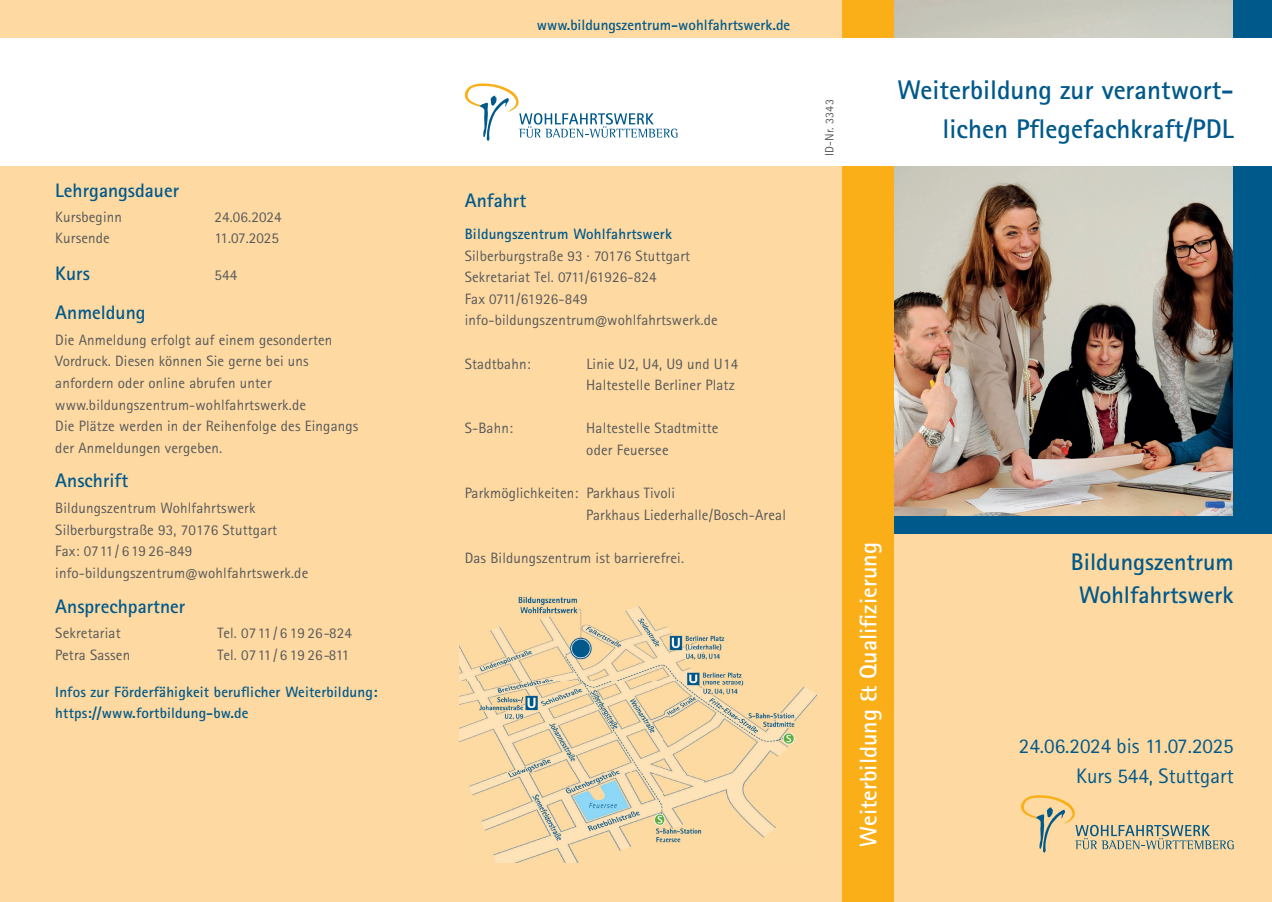
<style>
.page{position:relative;width:1272px;height:902px;background:#fff}
.page>*{position:absolute;margin:0;border:0;box-sizing:border-box;transform-origin:0 0}
.t1{font:700 27px/39px "Rotis Sans Serif Std";color:#00598b;text-align:right}
.t2{font:700 24px/33px "Rotis Sans Serif Std";color:#00598b;text-align:center}
.t3{font:700 24px "Rotis Sans Serif Std";color:#fff}
.t4{font:21px/30px "Rotis Sans Serif Std";color:#00598b;text-align:right}
.t5{font:700 19.5px "Rotis Sans Serif Std";color:#00598b}
.t6{font:15px/21.6px "Rotis Sans Serif Std";letter-spacing:.01em;color:#57585a}
.t7{font:700 15px/21.6px "Rotis Sans Serif Std";letter-spacing:.01em;color:#00598b}
.t8{font:12px "Rotis Sans Serif Std";letter-spacing:.01em;color:#57585a}
</style>
<div class="page">
<div style="left:0;top:0;width:1271px;height:901px;background:#fedaa2"></div>
<img style="left:893px;top:0;width:340px;height:38px">
<img style="left:893px;top:166px;width:340px;height:350px">
<div style="left:1233px;top:0;width:38px;height:528px;background:#00598b"></div>
<div style="left:893px;top:516px;width:378px;height:17px;background:#00598b"></div>
<div style="left:842px;top:0;width:51px;height:901px;background:#faaf18"></div>
<img style="left:459px;top:596px;width:357px;height:266px">
<div style="left:0;top:38px;width:1271px;height:128px;background:#fff"></div>
<svg style="left:1021px;top:795px;width:212px;height:57px"></svg>
<svg style="left:464px;top:83px;width:213px;height:58px"></svg>
<h3 class="t5" style="left:55px;top:178px;width:125px">Lehrgangsdauer</h3>
<p class="t6" style="left:55px;top:206px;width:68px">Kursbeginn</p>
<p class="t6" style="left:214px;top:206px;width:69px">24.06.2024</p>
<p class="t6" style="left:55px;top:227px;width:56px">Kursende</p>
<p class="t6" style="left:214px;top:227px;width:66px">11.07.2025</p>
<h3 class="t5" style="left:55px;top:261px;width:36px">Kurs</h3>
<p class="t6" style="left:214px;top:264px;width:24px">544</p>
<h3 class="t5" style="left:55px;top:300px;width:92px">Anmeldung</h3>
<p class="t6" style="left:55px;top:329px;width:304px">Die Anmeldung erfolgt auf einem gesonderten Vordruck. Diesen können Sie gerne bei uns anfordern oder online abrufen unter www.bildungszentrum-wohlfahrtswerk.de<br>Die Plätze werden in der Reihenfolge des Eingangs der Anmeldungen vergeben.</p>
<h3 class="t5" style="left:55px;top:468px;width:74px">Anschrift</h3>
<p class="t6" style="left:55px;top:497px;width:254px">Bildungszentrum Wohlfahrtswerk Silberburgstraße 93, 70176 Stuttgart<br>Fax: 0711/ 6 19 26-849 info-bildungszentrum@wohlfahrtswerk.de</p>
<h3 class="t5" style="left:55px;top:593px;width:131px">Ansprechpartner</h3>
<p class="t6" style="left:55px;top:622px;width:67px">Sekretariat</p>
<p class="t6" style="left:217px;top:622px;width:136px">Tel. 0711 / 6 19 26-824</p>
<p class="t6" style="left:55px;top:644px;width:76px">Petra Sassen</p>
<p class="t6" style="left:217px;top:644px;width:133px">Tel. 0711 / 6 19 26-811</p>
<p class="t7" style="left:55px;top:680px;width:324px">Infos zur Förderfähigkeit beruflicher Weiterbildung: https://www.fortbildung-bw.de</p>
<p class="t7" style="left:537px;top:14px;width:255px">www.bildungszentrum-wohlfahrtswerk.de</p>
<h3 class="t5" style="left:465px;top:187px;width:63px">Anfahrt</h3>
<p class="t7" style="left:465px;top:223px;width:209px">Bildungszentrum Wohlfahrtswerk</p>
<p class="t6" style="left:465px;top:245px;width:254px">Silberburgstraße 93 · 70176 Stuttgart Sekretariat Tel. 0711/61926-824<br>Fax 0711/61926-849 info-bildungszentrum@wohlfahrtswerk.de</p>
<p class="t6" style="left:465px;top:353px;width:67px">Stadtbahn:</p>
<p class="t6" style="left:586px;top:353px;width:153px">Linie U2, U4, U9 und U14<br>Haltestelle Berliner Platz</p>
<p class="t6" style="left:465px;top:417px;width:50px">S-Bahn:</p>
<p class="t6" style="left:586px;top:417px;width:134px">Haltestelle Stadtmitte oder Feuersee</p>
<p class="t6" style="left:586px;top:482px;width:201px;text-indent:-122px">Parkmöglichkeiten: Parkhaus Tivoli<br>Parkhaus Liederhalle/Bosch-Areal</p>
<p class="t6" style="left:465px;top:547px;width:221px">Das Bildungszentrum ist barrierefrei.</p>
<p class="t8" style="left:822px;top:156px;width:58px;rotate:-90deg">ID-Nr. 3343</p>
<h1 class="t1" style="left:897px;top:70px;width:337px">Weiterbildung zur verantwort&shy;lichen Pflegefachkraft/PDL</h1>
<h2 class="t3" style="left:853px;top:846px;width:305px;rotate:-90deg">Weiterbildung &amp; Qualifizierung</h2>
<h2 class="t2" style="left:1070px;top:544px;width:164px">Bildungszentrum<br>Wohlfahrtswerk</h2>
<h3 class="t4" style="left:1018px;top:730px;width:216px">24.06.2024 bis 11.07.2025<br>Kurs 544, Stuttgart</h3>
</div>
